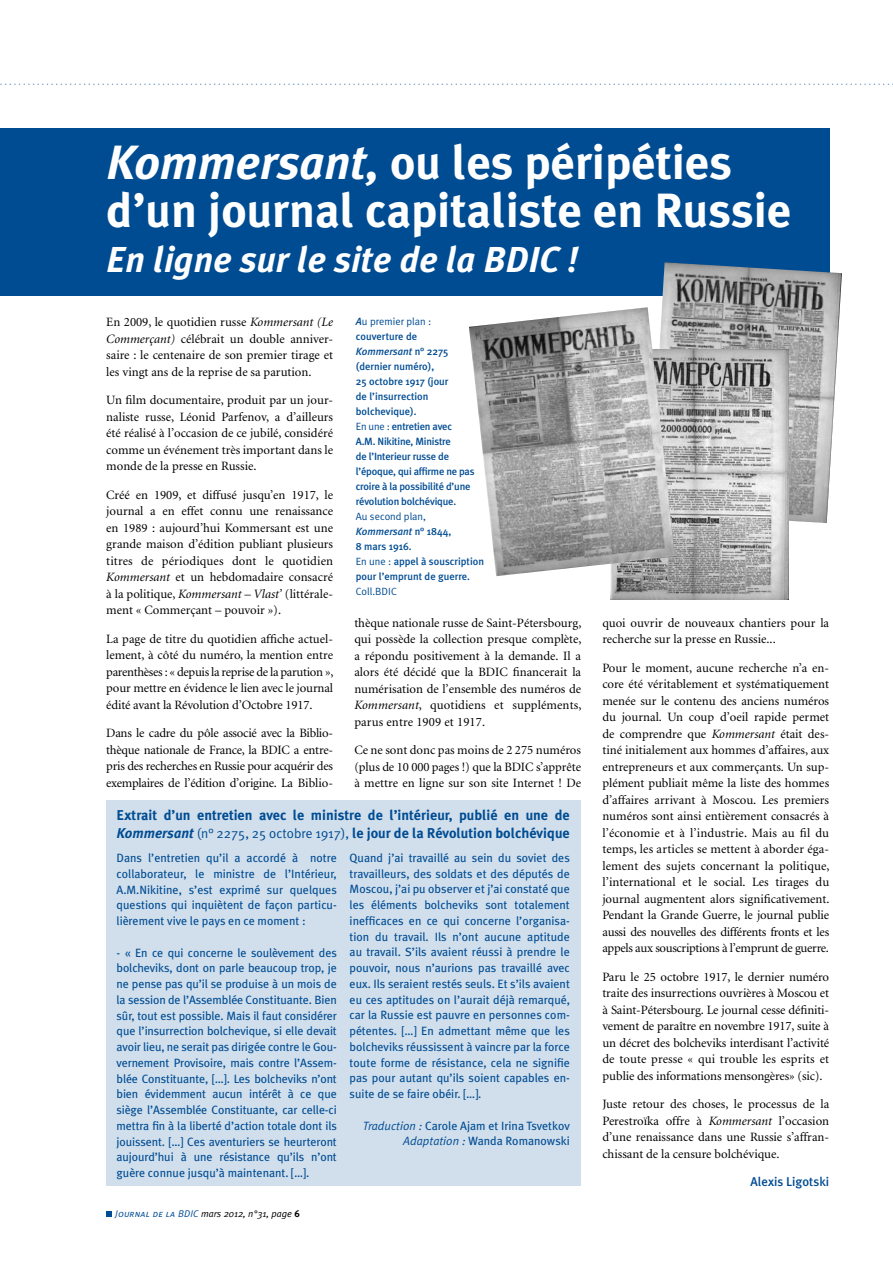
<style>
.page{position:relative;width:893px;height:1263px;background:#fff}
.page>*{position:absolute;margin:0;border:0;box-sizing:border-box;transform-origin:0 0}
.t1{font:700 48px/48px "Meta Plus";color:#fff}
.t2{font:italic 700 36px "Meta Plus";color:#fff}
.t3{font:700 14.25px/18px "Meta Plus";color:#004c93}
.t4{font:12.75px/16.5px "Minion";color:#000;text-align:justify}
.t5{font:500 12.75px "Meta Plus";color:#004c93}
.t6{font:12px/15.8px "Meta Plus";color:#004c93;text-align:justify}
.t7{font:500 10.5px/15px "Meta Plus";letter-spacing:-.01em;color:#004c93}
.t8{font:10.5px "Meta Plus Normal";color:#004c93}
.t9{font:italic 9.75px "Meta Plus Normal";color:#000}
.s1{font-style:italic}
.s2{font-family:"Meta Plus";font-weight:500;font-style:italic}
.s3{font-family:"Meta Plus Normal";font-weight:400}
.s4{font-family:"Meta Plus Normal";font-weight:400;font-size:13.5px}
.s5{font-family:"Meta Plus Normal";font-style:italic}
.s6{font-family:"Meta Plus Normal Caps";color:#004c93}
.s7{font-family:"Meta Plus";font-weight:700;font-style:normal}
</style>
<div class="page">
<svg style="left:106px;top:1212px;width:5px;height:5px"></svg>
<svg style="left:0;top:84px;width:893px;height:1px"></svg>
<div style="left:0;top:128px;width:829px;height:168px;background:#004c93"></div>
<div style="left:106px;top:800px;width:475px;height:386px;background:#d1dfec"></div>
<img style="left:662px;top:262px;width:180px;height:261px">
<img style="left:611px;top:349px;width:177px;height:250px">
<img style="left:469px;top:307px;width:206px;height:269px">
<h1 class="t1" style="left:106px;top:138px;width:687px"><span class="s1">Kommersant,</span> ou les péripéties d’un journal capitaliste en Russie</h1>
<h2 class="t2" style="left:106px;top:238px;width:473px">En ligne sur le site de la BDIC !</h2>
<p class="t8" style="left:356px;top:315px;width:77px"><span class="s2">A</span>u premier plan :</p>
<p class="t7" style="left:356px;top:329px;width:120px">couverture de<br><span class="s1">Kommersant</span> n° 2275 (dernier numéro),<br>25 octobre 1917 (jour<br>de l’insurrection bolchevique).<br><span class="s3">En une :</span> entretien avec<br>A.M. Nikitine, Ministre<br>de l’Interieur russe de l’époque, qui affirme ne pas croire à la possibilité d’une révolution bolchévique.</p>
<p class="t8" style="left:356px;top:510px;width:72px">Au second plan,</p>
<p class="t7" style="left:356px;top:524px;width:130px"><span class="s1">Kommersant</span> n° 1844,<br>8 mars 1916.<br><span class="s3">En une :</span> appel à souscription pour l’emprunt de guerre.</p>
<p class="t8" style="left:356px;top:585px;width:42px">Coll.BDIC</p>
<p class="t4" style="left:106px;top:315px;width:228px">En 2009, le quotidien russe <span class="s1">Kommersant (Le Commerçant)</span> célébrait un double anniver&shy;saire : le centenaire de son premier tirage et les vingt ans de la reprise de sa parution.</p>
<p class="t4" style="left:106px;top:392px;width:228px">Un film documentaire, produit par un jour&shy;naliste russe, Léonid Parfenov, a d’ailleurs été réalisé à l’occasion de ce jubilé, considéré comme un événement très important dans le monde de la presse en Russie.</p>
<p class="t4" style="left:106px;top:487px;width:228px">Créé en 1909, et diffusé jusqu’en 1917, le journal a en effet connu une renaissance en 1989 : aujourd’hui Kommersant est une grande maison d’édition publiant plusieurs titres de périodiques dont le quotidien <span class="s1">Kommersant</span> et un hebdomadaire consacré à la politique, <span class="s1">Kommersant – Vlast’</span> (littérale&shy;ment « Commerçant – pouvoir »).</p>
<p class="t4" style="left:106px;top:631px;width:229px">La page de titre du quotidien affiche actuel&shy;lement, à côté du numéro, la mention entre parenthèses : « depuis la reprise de la parution », pour mettre en évidence le lien avec le journal édité avant la Révolution d’Octobre 1917.</p>
<p class="t4" style="left:106px;top:725px;width:228px">Dans le cadre du pôle associé avec la Biblio&shy;thèque nationale de France, la BDIC a entre&shy;pris des recherches en Russie pour acquérir des exemplaires de l’édition d’origine. La Biblio-</p>
<p class="t4" style="left:602px;top:615px;width:228px">quoi ouvrir de nouveaux chantiers pour la recherche sur la presse en Russie...</p>
<p class="t4" style="left:602px;top:660px;width:229px">Pour le moment, aucune recherche n’a en&shy;core été véritablement et systématiquement menée sur le contenu des anciens numéros du journal. Un coup d’oeil rapide permet de comprendre que <span class="s1">Kommersant</span> était des&shy;tiné initialement aux hommes d’affaires, aux entrepreneurs et aux commerçants. Un sup&shy;plément publiait même la liste des hommes d’affaires arrivant à Moscou. Les premiers numéros sont ainsi entièrement consacrés à l’économie et à l’industrie. Mais au fil du temps, les articles se mettent à aborder éga&shy;lement des sujets concernant la politique, l’international et le social. Les tirages du journal augmentent alors significativement.<br>Pendant la Grande Guerre, le journal publie aussi des nouvelles des différents fronts et les appels aux souscriptions à l’emprunt de guerre.</p>
<p class="t4" style="left:602px;top:969px;width:228px">Paru le 25 octobre 1917, le dernier numéro traite des insurrections ouvrières à Moscou et à Saint-Pétersbourg. Le journal cesse définiti&shy;vement de paraître en novembre 1917, suite à un décret des bolcheviks interdisant l’activité de toute presse « qui trouble les esprits et publie des informations mensongères» (sic).</p>
<p class="t4" style="left:602px;top:1096px;width:228px">Juste retour des choses, le processus de la Perestroïka offre à <span class="s1">Kommersant</span> l’occasion d’une renaissance dans une Russie s’affran&shy;chissant de la censure bolchévique.</p>
<p class="t5" style="left:751px;top:1174px;width:80px">Alexis Ligotski</p>
<p class="t4" style="left:354px;top:615px;width:229px">thèque nationale russe de Saint-Pétersbourg, qui possède la collection presque complète, a répondu positivement à la demande. Il a alors été décidé que la BDIC financerait la numérisation de l’ensemble des numéros de <span class="s1">Kommersant</span>, quotidiens et suppléments, parus entre 1909 et 1917.</p>
<p class="t4" style="left:354px;top:742px;width:228px">Ce ne sont donc pas moins de 2 275 numéros (plus de 10 000 pages !) que la BDIC s’apprête à mettre en ligne sur son site Internet ! De</p>
<p class="t3" style="left:117px;top:806px;width:455px">Extrait d’un entretien avec le ministre de l’intérieur, publié en une de<br><span class="s1">Kommersant</span> <span class="s4">(n° 2275, 25 octobre 1917),</span> le jour de la Révolution bolchévique</p>
<p class="t6" style="left:117px;top:850px;width:222px">Dans l’entretien qu’il a accordé à notre collaborateur, le ministre de l’Intérieur, A.M.Nikitine, s’est exprimé sur quelques questions qui inquiètent de façon particu&shy;lièrement vive le pays en ce moment :</p>
<p class="t6" style="left:117px;top:944px;width:222px">- « En ce qui concerne le soulèvement des bolcheviks, dont on parle beaucoup trop, je ne pense pas qu’il se produise à un mois de la session de l’Assemblée Constituante. Bien sûr, tout est possible. Mais il faut considérer que l’insurrection bolchevique, si elle devait avoir lieu, ne serait pas dirigée contre le Gou&shy;vernement Provisoire, mais contre l’Assem&shy;blée Constituante, […]. Les bolcheviks n’ont bien évidemment aucun intérêt à ce que siège l’Assemblée Constituante, car celle-ci mettra fin à la liberté d’action totale dont ils jouissent. […] Ces aventuriers se heurteront aujourd’hui à une résistance qu’ils n’ont guère connue jusqu’à maintenant. […].</p>
<p class="t6" style="left:350px;top:850px;width:222px">Quand j’ai travaillé au sein du soviet des travailleurs, des soldats et des députés de Moscou, j’ai pu observer et j’ai constaté que les éléments bolcheviks sont totalement inefficaces en ce qui concerne l’organisa&shy;tion du travail. Ils n’ont aucune aptitude au travail. S’ils avaient réussi à prendre le pouvoir, nous n’aurions pas travaillé avec eux. Ils seraient restés seuls. Et s’ils avaient eu ces aptitudes on l’aurait déjà remarqué, car la Russie est pauvre en personnes com&shy;pétentes. […] En admettant même que les bolcheviks réussissent à vaincre par la force toute forme de résistance, cela ne signifie pas pour autant qu’ils soient capables en&shy;suite de se faire obéir. […].</p>
<p class="t6" style="left:363px;top:1117px;width:209px;text-align:right"><span class="s5">Traduction :</span> Carole Ajam et Irina Tsvetkov<br><span class="s5">Adaptation :</span> Wanda Romanowski</p>
<p class="t9" style="left:115px;top:1208px;width:186px"><span class="s6">Journal de la BDIC</span> mars 2012, n°31, page <span class="s7">6</span></p>
</div>
